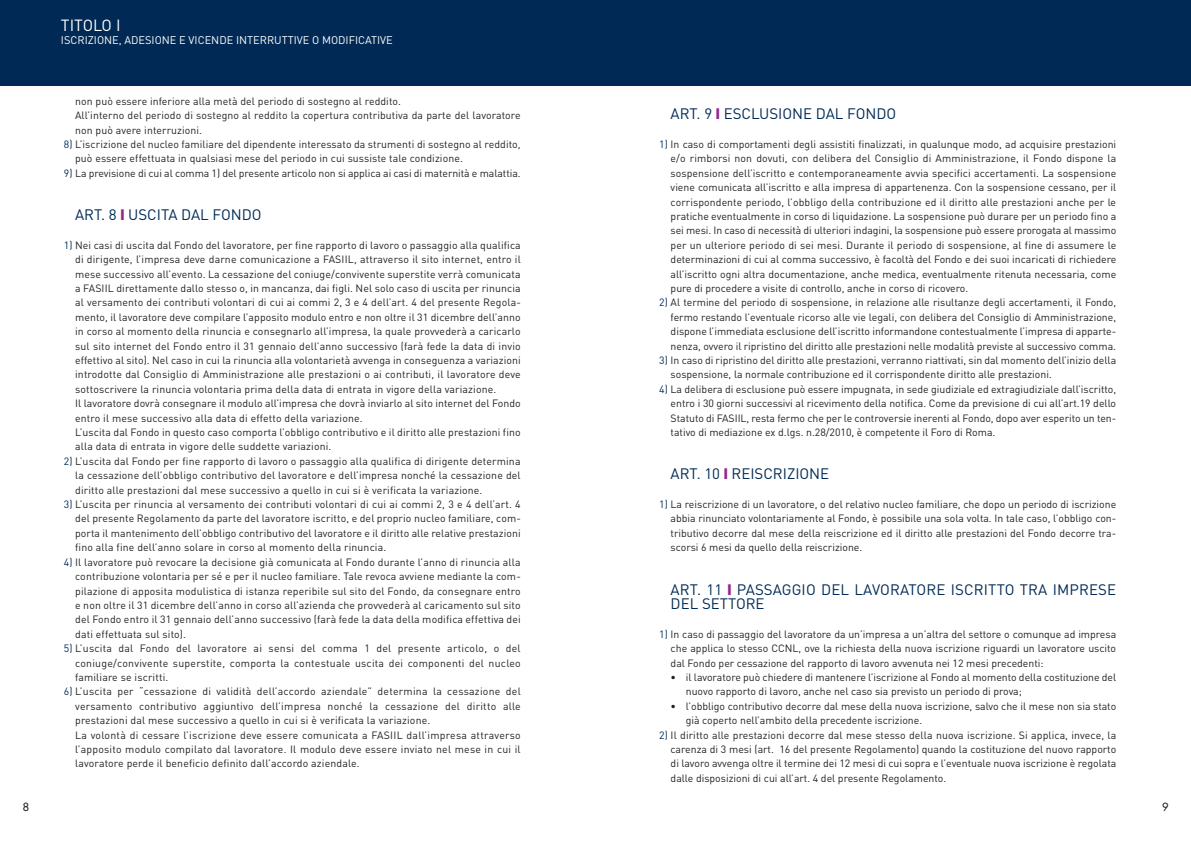
<style>
.page{position:relative;width:1191px;height:842px;background:#fff}
.page>*{position:absolute;margin:0;border:0;box-sizing:border-box;transform-origin:0 0}
.t1{font:16px "DIN";color:#fff}
.t2{font:15px/14.4px "DIN";color:#002a55}
.t3{font:11px "DIN";color:#fff}
.t4{font:11px "Futura";color:#231f20}
.t5{font:10.5px/14.4px "DIN";letter-spacing:.01em;color:#231f20;text-align:justify}
.s1{color:#002a55}
.s2{font-weight:900;color:#91278f}
</style>
<div class="page">
<div style="left:0;top:0;width:1190px;height:85px;background:#002a55"></div>
<h1 class="t1" style="left:61px;top:19px;width:61px">TITOLO I</h1>
<p class="t3" style="left:61px;top:36px;width:333px">ISCRIZIONE, ADESIONE E VICENDE INTERRUTTIVE O MODIFICATIVE</p>
<p class="t5" style="left:75px;top:95px;width:447px;text-align:left">non può essere inferiore alla metà del periodo di sostegno al reddito.<br>All’interno del periodo di sostegno al reddito la copertura contributiva da parte del lavoratore non può avere interruzioni.</p>
<p class="t5" style="left:75px;top:138px;width:447px;text-indent:-11px"><span class="s1">8)</span> L’iscrizione del nucleo familiare del dipendente interessato da strumenti di sostegno al reddito, può essere effettuata in qualsiasi mese del periodo in cui sussiste tale condizione.</p>
<p class="t5" style="left:64px;top:167px;width:458px"><span class="s1">9)</span> La previsione di cui al comma 1) del presente articolo non si applica ai casi di maternità e malattia.</p>
<h2 class="t2" style="left:75px;top:209px;width:188px">ART. 8 <span class="s2">I</span> USCITA DAL FONDO</h2>
<p class="t5" style="left:75px;top:239px;width:447px;text-align:left;text-indent:-11px"><span class="s1">1)</span> Nei casi di uscita dal Fondo del lavoratore, per fine rapporto di lavoro o passaggio alla qualifica di dirigente, l’impresa deve darne comunicazione a FASIIL, attraverso il sito internet, entro il mese successivo all’evento. La cessazione del coniuge/convivente superstite verrà comunicata a FASIIL direttamente dallo stesso o, in mancanza, dai figli. Nel solo caso di uscita per rinuncia al versamento dei contributi volontari di cui ai commi 2, 3 e 4 dell’art. 4 del presente Regola&shy;mento, il lavoratore deve compilare l’apposito modulo entro e non oltre il 31 dicembre dell’anno in corso al momento della rinuncia e consegnarlo all’impresa, la quale provvederà a caricarlo sul sito internet del Fondo entro il 31 gennaio dell’anno successivo (farà fede la data di invio effettivo al sito). Nel caso in cui la rinuncia alla volontarietà avvenga in conseguenza a variazioni introdotte dal Consiglio di Amministrazione alle prestazioni o ai contributi, il lavoratore deve sottoscrivere la rinuncia volontaria prima della data di entrata in vigore della variazione.<br>Il lavoratore dovrà consegnare il modulo all’impresa che dovrà inviarlo al sito internet del Fondo entro il mese successivo alla data di effetto della variazione.<br>L’uscita dal Fondo in questo caso comporta l’obbligo contributivo e il diritto alle prestazioni fino alla data di entrata in vigore delle suddette variazioni.</p>
<p class="t5" style="left:75px;top:455px;width:447px;text-indent:-11px"><span class="s1">2)</span> L’uscita dal Fondo per fine rapporto di lavoro o passaggio alla qualifica di dirigente determina la cessazione dell’obbligo contributivo del lavoratore e dell’impresa nonché la cessazione del diritto alle prestazioni dal mese successivo a quello in cui si è verificata la variazione.</p>
<p class="t5" style="left:75px;top:498px;width:447px;text-indent:-11px"><span class="s1">3)</span> L’uscita per rinuncia al versamento dei contributi volontari di cui ai commi 2, 3 e 4 dell’art. 4 del presente Regolamento da parte del lavoratore iscritto, e del proprio nucleo familiare, com&shy;porta il mantenimento dell’obbligo contributivo del lavoratore e il diritto alle relative prestazioni fino alla fine dell’anno solare in corso al momento della rinuncia.</p>
<p class="t5" style="left:75px;top:556px;width:447px;text-indent:-11px"><span class="s1">4)</span> Il lavoratore può revocare la decisione già comunicata al Fondo durante l’anno di rinuncia alla contribuzione volontaria per sé e per il nucleo familiare. Tale revoca avviene mediante la com&shy;pilazione di apposita modulistica di istanza reperibile sul sito del Fondo, da consegnare entro e non oltre il 31 dicembre dell’anno in corso all’azienda che provvederà al caricamento sul sito del Fondo entro il 31 gennaio dell’anno successivo (farà fede la data della modifica effettiva dei dati effettuata sul sito).</p>
<p class="t5" style="left:75px;top:642px;width:447px;text-indent:-11px"><span class="s1">5)</span> L’uscita dal Fondo del lavoratore ai sensi del comma 1 del presente articolo, o del coniuge/convivente superstite, comporta la contestuale uscita dei componenti del nucleo familiare se iscritti.</p>
<p class="t5" style="left:75px;top:685px;width:447px;text-align:left;text-indent:-11px"><span class="s1">6)</span> L’uscita per “cessazione di validità dell’accordo aziendale” determina la cessazione del versamento contributivo aggiuntivo dell’impresa nonché la cessazione del diritto alle prestazioni dal mese successivo a quello in cui si è verificata la variazione.<br>La volontà di cessare l’iscrizione deve essere comunicata a FASIIL dall’impresa attraverso l’apposito modulo compilato dal lavoratore. Il modulo deve essere inviato nel mese in cui il lavoratore perde il beneficio definito dall’accordo aziendale.</p>
<h2 class="t2" style="left:670px;top:108px;width:227px">ART. 9 <span class="s2">I</span> ESCLUSIONE DAL FONDO</h2>
<p class="t5" style="left:670px;top:138px;width:447px;text-indent:-11px"><span class="s1">1)</span> In caso di comportamenti degli assistiti finalizzati, in qualunque modo, ad acquisire prestazioni e/o rimborsi non dovuti, con delibera del Consiglio di Amministrazione, il Fondo dispone la sospensione dell’iscritto e contemporaneamente avvia specifici accertamenti. La sospensione viene comunicata all’iscritto e alla impresa di appartenenza. Con la sospensione cessano, per il corrispondente periodo, l’obbligo della contribuzione ed il diritto alle prestazioni anche per le pratiche eventualmente in corso di liquidazione. La sospensione può durare per un periodo fino a sei mesi. In caso di necessità di ulteriori indagini, la sospensione può essere prorogata al massimo per un ulteriore periodo di sei mesi. Durante il periodo di sospensione, al fine di assumere le determinazioni di cui al comma successivo, è facoltà del Fondo e dei suoi incaricati di richiedere all’iscritto ogni altra documentazione, anche medica, eventualmente ritenuta necessaria, come pure di procedere a visite di controllo, anche in corso di ricovero.</p>
<p class="t5" style="left:670px;top:297px;width:447px;text-indent:-11px"><span class="s1">2)</span> Al termine del periodo di sospensione, in relazione alle risultanze degli accertamenti, il Fondo, fermo restando l’eventuale ricorso alle vie legali, con delibera del Consiglio di Amministrazione, dispone l’immediata esclusione dell’iscritto informandone contestualmente l’impresa di apparte&shy;nenza, ovvero il ripristino del diritto alle prestazioni nelle modalità previste al successivo comma.</p>
<p class="t5" style="left:670px;top:354px;width:447px;text-indent:-11px"><span class="s1">3)</span> In caso di ripristino del diritto alle prestazioni, verranno riattivati, sin dal momento dell’inizio della sospensione, la normale contribuzione ed il corrispondente diritto alle prestazioni.</p>
<p class="t5" style="left:670px;top:383px;width:447px;text-indent:-11px"><span class="s1">4)</span> La delibera di esclusione può essere impugnata, in sede giudiziale ed extragiudiziale dall’iscritto, entro i 30 giorni successivi al ricevimento della notifica. Come da previsione di cui all’art.19 dello Statuto di FASIIL, resta fermo che per le controversie inerenti al Fondo, dopo aver esperito un ten&shy;tativo di mediazione ex d.lgs. n.28/2010, è competente il Foro di Roma.</p>
<h2 class="t2" style="left:670px;top:468px;width:160px">ART. 10 <span class="s2">I</span> REISCRIZIONE</h2>
<p class="t5" style="left:670px;top:498px;width:447px;text-indent:-11px"><span class="s1">1)</span> La reiscrizione di un lavoratore, o del relativo nucleo familiare, che dopo un periodo di iscrizione abbia rinunciato volontariamente al Fondo, è possibile una sola volta. In tale caso, l’obbligo con&shy;tributivo decorre dal mese della reiscrizione ed il diritto alle prestazioni del Fondo decorre tra&shy;scorsi 6 mesi da quello della reiscrizione.</p>
<h2 class="t2" style="left:670px;top:584px;width:447px">ART. 11 <span class="s2">I</span> PASSAGGIO DEL LAVORATORE ISCRITTO TRA IMPRESE<br>DEL SETTORE</h2>
<p class="t5" style="left:670px;top:628px;width:447px;text-indent:-11px"><span class="s1">1)</span> In caso di passaggio del lavoratore da un’impresa a un’altra del settore o comunque ad impresa che applica lo stesso CCNL, ove la richiesta della nuova iscrizione riguardi un lavoratore uscito dal Fondo per cessazione del rapporto di lavoro avvenuta nei 12 mesi precedenti:</p>
<p class="t5" style="left:686px;top:671px;width:432px;text-indent:-15px">• il lavoratore può chiedere di mantenere l’iscrizione al Fondo al momento della costituzione del nuovo rapporto di lavoro, anche nel caso sia previsto un periodo di prova;</p>
<p class="t5" style="left:686px;top:700px;width:432px;text-indent:-15px">• l’obbligo contributivo decorre dal mese della nuova iscrizione, salvo che il mese non sia stato già coperto nell’ambito della precedente iscrizione.</p>
<p class="t5" style="left:670px;top:729px;width:447px;text-indent:-11px"><span class="s1">2)</span> Il diritto alle prestazioni decorre dal mese stesso della nuova iscrizione. Si applica, invece, la carenza di 3 mesi (art. 16 del presente Regolamento) quando la costituzione del nuovo rapporto di lavoro avvenga oltre il termine dei 12 mesi di cui sopra e l’eventuale nuova iscrizione è regolata dalle disposizioni di cui all’art. 4 del presente Regolamento.</p>
<p class="t4" style="left:23px;top:801px;width:8px">8</p>
<p class="t4" style="left:1162px;top:801px;width:8px">9</p>
</div>
